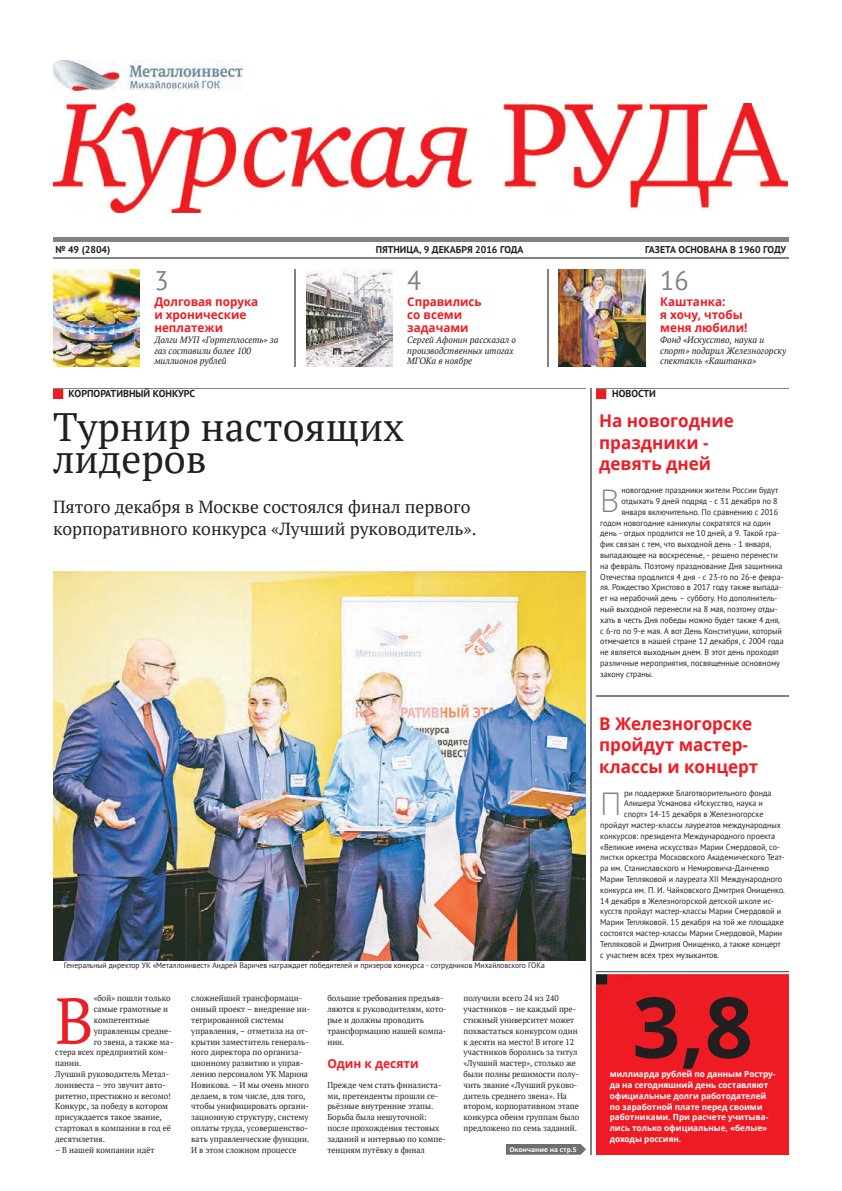
<style>
.page{position:relative;width:842px;height:1191px;background:#fff}
.page>*{position:absolute;margin:0;border:0;box-sizing:border-box;transform-origin:0 0}
.t1{font:700 84.2px "Open Sans";color:#231f20}
.t2{font:64.8px "PT Serif";color:#ee1c25;scale:.96 1}
.t3{font:39.6px/32.4px "PT Serif";color:#231f20}
.t4{font:31.2px "Open Sans";color:#818284;scale:.96 1}
.t5{font:26.9px "PT Sans";color:#818284}
.t6{font:17.5px/21.6px "PT Serif";color:#231f20}
.t7{font:700 17.5px/21.6px "Open Sans";color:#ee1c25}
.t8{font:700 12.5px "Open Sans";color:#ee1c25;scale:.96 1}
.t9{font:700 12px/13.2px "Open Sans";color:#ee1c25}
.t10{font:700 10.1px "PT Sans";color:#231f20}
.t11{font:700 9.8px "PT Sans";color:#231f20}
.t12{font:italic 9.1px/10.8px "PT Serif";color:#231f20}
.t13{font:8.4px "PT Sans";color:#231f20;scale:.96 1}
.t14{font:8.4px/10.8px "PT Serif";color:#231f20;scale:.96 1}
.t15{font:700 8.4px/10.8px "Open Sans";color:#fff}
.t16{font:7.9px "PT Sans";color:#231f20;scale:.96 1}
.t17{font:700 6.7px "Open Sans";color:#fff}
</style>
<div class="page">
<hr style="left:53px;top:257px;width:736px;height:1px;background:#bfbfbf">
<img style="left:53px;top:60px;width:190px;height:30px">
<img style="left:53px;top:104px;width:734px;height:109px">
<div style="left:53px;top:237px;width:735px;height:5px;background:#818284"></div>
<hr style="left:294px;top:269px;width:1px;height:97px;background:#bfbfbf">
<img style="left:53px;top:269px;width:86px;height:97px">
<hr style="left:547px;top:269px;width:1px;height:97px;background:#bfbfbf">
<img style="left:306px;top:269px;width:86px;height:97px">
<img style="left:559px;top:269px;width:86px;height:97px">
<img style="left:53px;top:388px;width:533px;height:11px">
<img style="left:53px;top:572px;width:533px;height:388px">
<img style="left:507px;top:1144px;width:79px;height:11px">
<hr style="left:590px;top:388px;width:1px;height:767px;background:#bfbfbf">
<hr style="left:597px;top:695px;width:192px;height:1px;background:#bfbfbf">
<img style="left:597px;top:388px;width:192px;height:11px">
<div style="left:597px;top:971px;width:192px;height:184px;background:#ef1b24"></div>
<p class="t11" style="left:55px;top:245px;width:56px">№ 49 (2804)</p>
<p class="t11" style="left:376px;top:245px;width:149px">ПЯТНИЦА, 9 ДЕКАБРЯ 2016 ГОДА</p>
<p class="t11" style="left:645px;top:245px;width:142px">ГАЗЕТА ОСНОВАНА В 1960 ГОДУ</p>
<h3 class="t5" style="left:154px;top:266px;width:16px">3</h3>
<h3 class="t9" style="left:154px;top:294px;width:105px">Долговая порука и хронические неплатежи</h3>
<p class="t12" style="left:154px;top:334px;width:126px">Долги МУП «Гортеплосеть» за газ составили более 100 миллионов рублей</p>
<h3 class="t5" style="left:660px;top:266px;width:30px">16</h3>
<h3 class="t9" style="left:660px;top:294px;width:89px">Каштанка:<br>я хочу, чтобы меня любили!</h3>
<p class="t12" style="left:660px;top:334px;width:127px">Фонд «Искусство, наука и спорт» подарил Железногорску спектакль «Каштанка»</p>
<h3 class="t5" style="left:407px;top:266px;width:16px">4</h3>
<h3 class="t9" style="left:407px;top:294px;width:76px">Справились со всеми задачами</h3>
<p class="t12" style="left:407px;top:334px;width:110px">Сергей Афонин рассказал о производственных итогах<br>МГОКа в ноябре</p>
<p class="t10" style="left:69px;top:388px;width:128px">КОРПОРАТИВНЫЙ КОНКУРС</p>
<h3 class="t3" style="left:53px;top:410px;width:352px">Турнир настоящих лидеров</h3>
<h3 class="t6" style="left:53px;top:496px;width:425px">Пятого декабря в Москве состоялся финал первого корпоративного конкурса «Лучший руководитель».</h3>
<p class="t16" style="left:64px;top:961px;width:502px">Генеральный директор УК «Металлоинвест» Андрей Варичев награждает победителей и призеров конкурса - сотрудников Михайловского ГОКа</p>
<h2 class="t2" style="left:55px;top:978px;width:42px">В</h2>
<p class="t14" style="left:94px;top:993px;width:82px">«бой» пошли только</p>
<p class="t14" style="left:191px;top:993px;width:125px">сложнейший трансформаци&shy;онный проект – внедрение ин&shy;тегрированной системы управления, – отметила на от&shy;крытии заместитель генераль&shy;ного директора по организа&shy;ционному развитию и управ&shy;лению персоналом УК Марина<br>Новикова. – И мы очень много делаем, в том числе, для того, чтобы унифицировать органи&shy;зационную структуру, систему оплаты труда, усовершенство&shy;вать управленческие функции.<br>И в этом сложном процессе</p>
<p class="t14" style="left:327px;top:993px;width:126px">большие требования предъяв&shy;ляются к руководителям, кото&shy;рые и должны проводить трансформацию нашей компа&shy;нии.</p>
<p class="t14" style="left:463px;top:993px;width:122px">получили всего 24 из 240 участников – не каждый пре&shy;стижный университет может похвастаться конкурсом один к десяти на место! В итоге 12 участников боролись за титул «Лучший мастер», столько же были полны решимости полу&shy;чить звание «Лучший руково&shy;дитель среднего звена». На втором, корпоративном этапе конкурса обеим группам было предложено по семь заданий.</p>
<p class="t17" style="left:509px;top:1145px;width:69px">Окончание на стр.5</p>
<p class="t14" style="left:94px;top:1004px;width:79px">самые грамотные и</p>
<p class="t14" style="left:94px;top:1014px;width:60px">компетентные</p>
<p class="t14" style="left:94px;top:1025px;width:83px">управленцы средне-</p>
<p class="t14" style="left:94px;top:1036px;width:84px">го звена, а также ма-</p>
<p class="t14" style="left:55px;top:1047px;width:118px">стера всех предприятий ком-</p>
<p class="t14" style="left:55px;top:1058px;width:29px">пании.</p>
<p class="t14" style="left:55px;top:1068px;width:120px">Лучший руководитель Метал-</p>
<p class="t14" style="left:55px;top:1079px;width:117px">лоинвеста – это звучит авто-</p>
<p class="t14" style="left:55px;top:1090px;width:122px">ритетно, престижно и весомо!</p>
<p class="t14" style="left:55px;top:1101px;width:119px">Конкурс, за победу в котором</p>
<p class="t14" style="left:55px;top:1112px;width:113px">присуждается такое звание,</p>
<p class="t14" style="left:55px;top:1122px;width:122px">стартовал в компании в год её</p>
<p class="t14" style="left:55px;top:1133px;width:53px">десятилетия.</p>
<p class="t14" style="left:55px;top:1144px;width:105px">– В нашей компании идёт</p>
<h3 class="t8" style="left:327px;top:1055px;width:97px">Один к десяти</h3>
<p class="t14" style="left:327px;top:1079px;width:125px">Прежде чем стать финалиста&shy;ми, претенденты прошли се&shy;рьёзные внутренние этапы.<br>Борьба была нешуточной: после прохождения тестовых заданий и интервью по компе&shy;тенциям путёвку в финал</p>
<p class="t10" style="left:612px;top:388px;width:45px">НОВОСТИ</p>
<h3 class="t7" style="left:599px;top:410px;width:136px">На новогодние праздники - девять дней</h3>
<h3 class="t4" style="left:600px;top:479px;width:21px">В</h3>
<p class="t13" style="left:621px;top:486px;width:165px">новогодние праздники жители России будут</p>
<p class="t13" style="left:621px;top:497px;width:164px">отдыхать 9 дней подряд - с 31 декабря по 8</p>
<p class="t13" style="left:621px;top:507px;width:165px">января включительно. По сравнению с 2016</p>
<p class="t13" style="left:600px;top:518px;width:179px">годом новогодние каникулы сократятся на один</p>
<p class="t13" style="left:600px;top:529px;width:188px">день - отдых продлится не 10 дней, а 9. Такой гра-</p>
<p class="t13" style="left:600px;top:540px;width:179px">фик связан с тем, что выходной день - 1 января,</p>
<p class="t13" style="left:600px;top:551px;width:186px">выпадающее на воскресенье, - решено перенести</p>
<p class="t13" style="left:600px;top:561px;width:191px">на февраль. Поэтому празднование Дня защитника</p>
<p class="t13" style="left:600px;top:572px;width:193px">Отечества продлится 4 дня - с 23-го по 26-е февра-</p>
<p class="t13" style="left:600px;top:583px;width:191px">ля. Рождество Христово в 2017 году также выпада-</p>
<p class="t13" style="left:600px;top:594px;width:186px">ет на нерабочий день – субботу. Но дополнитель-</p>
<p class="t13" style="left:600px;top:605px;width:187px">ный выходной перенесли на 8 мая, поэтому отды-</p>
<p class="t13" style="left:600px;top:615px;width:189px">хать в честь Дня победы можно будет также 4 дня,</p>
<p class="t13" style="left:600px;top:626px;width:191px">с 6-го по 9-е мая. А вот День Конституции, который</p>
<p class="t13" style="left:600px;top:637px;width:193px">отмечается в нашей стране 12 декабря, с 2004 года</p>
<p class="t13" style="left:600px;top:648px;width:188px">не является выходным днем. В этот день проходят</p>
<p class="t13" style="left:600px;top:659px;width:189px">различные мероприятия, посвященные основному</p>
<p class="t13" style="left:600px;top:669px;width:56px">закону страны.</p>
<h3 class="t7" style="left:599px;top:712px;width:161px">В Железногорске пройдут мастер&shy;классы и концерт</h3>
<h3 class="t4" style="left:600px;top:781px;width:24px">П</h3>
<p class="t13" style="left:624px;top:788px;width:155px">ри поддержке Благотворительного фонда</p>
<p class="t13" style="left:624px;top:799px;width:146px">Алишера Усманова «Искусство, наука и</p>
<p class="t13" style="left:624px;top:810px;width:147px">спорт» 14-15 декабря в Железногорске</p>
<p class="t13" style="left:600px;top:821px;width:190px">пройдут мастер-классы лауреатов международных</p>
<p class="t13" style="left:600px;top:831px;width:184px">конкурсов: президента Международного проекта</p>
<p class="t13" style="left:600px;top:842px;width:189px">«Великие имена искусства» Марии Смердовой, со-</p>
<p class="t13" style="left:600px;top:853px;width:193px">листки оркестра Московского Академического Теат-</p>
<p class="t13" style="left:600px;top:864px;width:178px">ра им. Станиславского и Немировича-Данченко</p>
<p class="t13" style="left:600px;top:875px;width:191px">Марии Тепляковой и лауреата XII Международного</p>
<p class="t13" style="left:600px;top:885px;width:194px">конкурса им. П. И. Чайковского Дмитрия Онищенко.</p>
<p class="t13" style="left:600px;top:896px;width:182px">14 декабря в Железногорской детской школе ис-</p>
<p class="t13" style="left:600px;top:907px;width:190px">кусств пройдут мастер-классы Марии Смердовой и</p>
<p class="t13" style="left:600px;top:918px;width:193px">Марии Тепляковой. 15 декабря на той же площадке</p>
<p class="t13" style="left:600px;top:929px;width:191px">состоятся мастер-классы Марии Смердовой, Марии</p>
<p class="t13" style="left:600px;top:939px;width:189px">Тепляковой и Дмитрия Онищенко, а также концерт</p>
<p class="t13" style="left:600px;top:950px;width:126px">с участием всех трех музыкантов.</p>
<h1 class="t1" style="left:632px;top:968px;width:122px">3,8</h1>
<p class="t15" style="left:610px;top:1079px;width:160px">да на сегодняшний день составляют официальные долги работодателей по заработной плате перед своими работниками. При расчете учитыва&shy;лись только официальные, «белые» доходы россиян.</p>
<p class="t15" style="left:610px;top:1068px;width:167px">миллиарда рублей по данным Ростру-</p>
</div>
